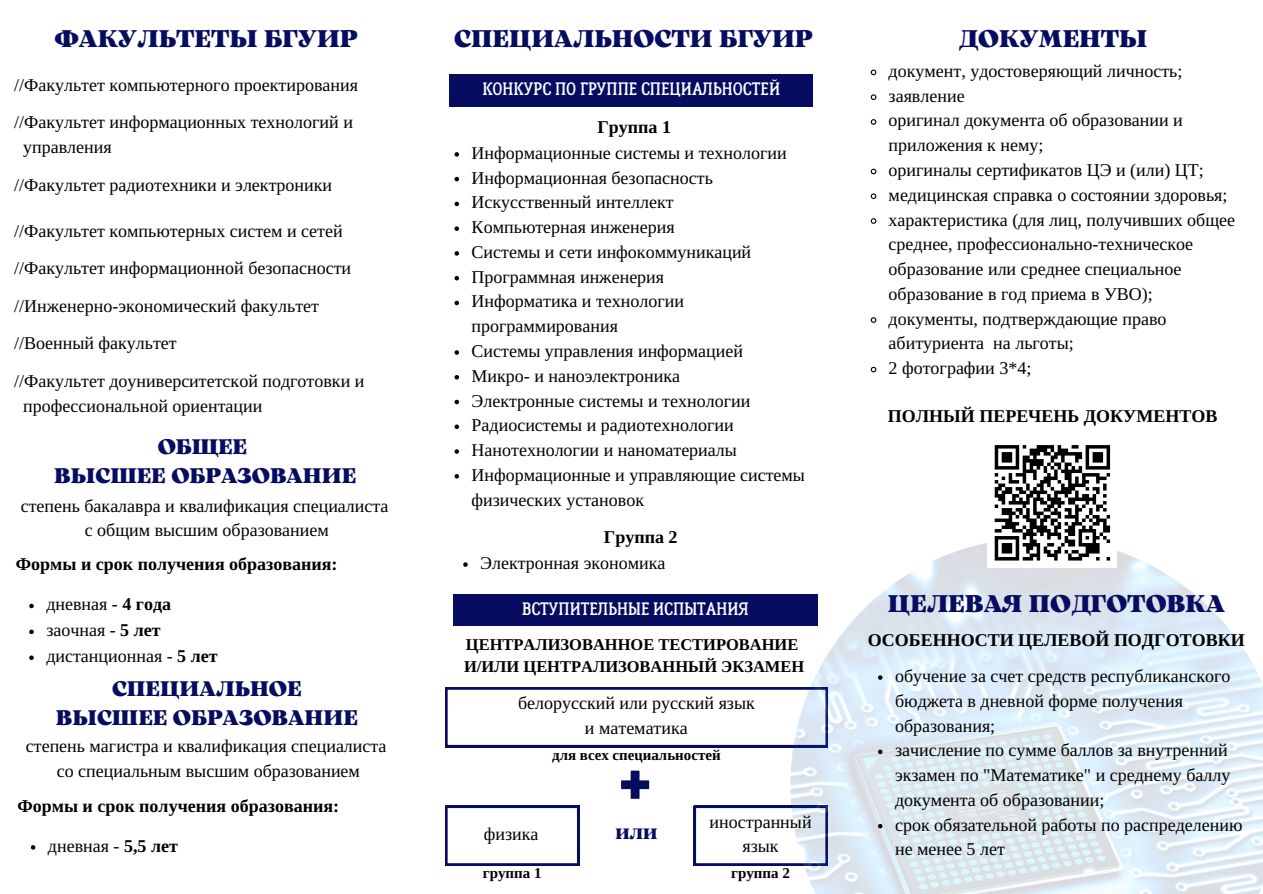
<style>
.page{position:relative;width:1263px;height:894px;background:#fff}
.page>*{position:absolute;margin:0;border:0;box-sizing:border-box;transform-origin:0 0}
.t1{font:800 24px "Arsenica Antiqua";color:#060c60}
.t2{font:800 21px/29.2px "Arsenica Antiqua";color:#060c60;text-align:center}
.t3{font:18px/24.8px "Libra Serif Modern";color:#000}
.t4{font:700 18px "Libra Serif Modern";color:#000}
.t5{font:18px "Lumberjack";color:#fff}
.t6{font:700 16.5px/22.5px "Libra Serif Modern";color:#000}
.t7{font:700 15px "Libra Serif Modern";color:#000}
.t8{font:800 15px "Arsenica Antiqua";color:#060c60}
.s1{font-weight:700}
</style>
<div class="page">
<div style="left:450px;top:75px;width:363px;height:31px;background:#060c60"></div>
<svg style="left:445px;top:687px;width:345px;height:60px"></svg>
<svg style="left:445px;top:805px;width:134px;height:60px"></svg>
<svg style="left:694px;top:805px;width:96px;height:60px"></svg>
<svg style="left:621px;top:770px;width:28px;height:28px"></svg>
<div style="left:454px;top:594px;width:336px;height:31px;background:#060c60"></div>
<img style="left:790px;top:543px;width:473px;height:350px">
<div style="left:988px;top:438px;width:129px;height:129px;background:#fff"></div>
<svg style="left:994px;top:445px;width:117px;height:116px"></svg>
<svg style="left:454px;top:152px;width:5px;height:5px"></svg>
<svg style="left:454px;top:177px;width:5px;height:4px"></svg>
<svg style="left:454px;top:201px;width:5px;height:5px"></svg>
<svg style="left:454px;top:226px;width:5px;height:5px"></svg>
<svg style="left:454px;top:251px;width:5px;height:4px"></svg>
<svg style="left:454px;top:276px;width:5px;height:4px"></svg>
<svg style="left:454px;top:300px;width:5px;height:5px"></svg>
<svg style="left:454px;top:350px;width:5px;height:4px"></svg>
<svg style="left:454px;top:375px;width:5px;height:4px"></svg>
<svg style="left:454px;top:399px;width:5px;height:5px"></svg>
<svg style="left:454px;top:424px;width:5px;height:5px"></svg>
<svg style="left:454px;top:449px;width:5px;height:4px"></svg>
<svg style="left:454px;top:474px;width:5px;height:4px"></svg>
<svg style="left:463px;top:562px;width:5px;height:4px"></svg>
<svg style="left:29px;top:603px;width:5px;height:5px"></svg>
<svg style="left:29px;top:629px;width:5px;height:5px"></svg>
<svg style="left:29px;top:655px;width:5px;height:4px"></svg>
<svg style="left:31px;top:845px;width:4px;height:4px"></svg>
<svg style="left:878px;top:675px;width:4px;height:4px"></svg>
<svg style="left:878px;top:749px;width:4px;height:5px"></svg>
<svg style="left:878px;top:823px;width:4px;height:5px"></svg>
<svg style="left:870px;top:69px;width:7px;height:7px"></svg>
<svg style="left:870px;top:94px;width:7px;height:6px"></svg>
<svg style="left:870px;top:119px;width:7px;height:6px"></svg>
<svg style="left:870px;top:168px;width:7px;height:7px"></svg>
<svg style="left:870px;top:193px;width:7px;height:6px"></svg>
<svg style="left:870px;top:218px;width:7px;height:6px"></svg>
<svg style="left:870px;top:317px;width:7px;height:6px"></svg>
<svg style="left:870px;top:366px;width:7px;height:7px"></svg>
<h1 class="t1" style="left:54px;top:29px;width:305px">ФАКУЛЬТЕТЫ БГУИР</h1>
<p class="t3" style="left:14px;top:66px;width:345px;line-height:37.5px">//Факультет компьютерного проектирования //Факультет информационных технологий и</p>
<p class="t3" style="left:14px;top:129px;width:319px;line-height:37.5px;text-indent:9px">управления<br>//Факультет радиотехники и электроники</p>
<p class="t3" style="left:14px;top:212px;width:351px;line-height:37.5px">//Факультет компьютерных систем и сетей //Факультет информационной безопасности //Инженерно-экономический факультет //Военный факультет<br>//Факультет доуниверситетской подготовки и</p>
<p class="t3" style="left:23px;top:393px;width:240px">профессиональной ориентации</p>
<p class="t2" style="left:54px;top:434px;width:303px">ОБЩЕЕ<br>ВЫСШЕЕ ОБРАЗОВАНИЕ</p>
<p class="t3" style="left:21px;top:493px;width:369px;text-align:center">степень бакалавра и квалификация специалиста с общим высшим образованием</p>
<p class="t4" style="left:16px;top:553px;width:323px">Формы и срок получения образования:</p>
<p class="t3" style="left:46px;top:591px;width:172px;line-height:25.8px">дневная - <span class="s1">4 года </span>заочная - <span class="s1">5 лет </span>дистанционная - <span class="s1">5 лет</span></p>
<p class="t2" style="left:56px;top:675px;width:303px">СПЕЦИАЛЬНОЕ<br>ВЫСШЕЕ ОБРАЗОВАНИЕ</p>
<p class="t3" style="left:26px;top:733px;width:362px;text-align:center">степень магистра и квалификация специалиста со специальным высшим образованием</p>
<p class="t4" style="left:17px;top:795px;width:323px">Формы и срок получения образования:</p>
<p class="t3" style="left:48px;top:833px;width:131px">дневная - <span class="s1">5,5 лет</span></p>
<h1 class="t1" style="left:454px;top:29px;width:360px">СПЕЦИАЛЬНОСТИ БГУИР</h1>
<p class="t5" style="left:482px;top:78px;width:299px">КОНКУРС ПО ГРУППЕ СПЕЦИАЛЬНОСТЕЙ</p>
<p class="t4" style="left:597px;top:117px;width:75px">Группа 1</p>
<p class="t3" style="left:472px;top:141px;width:333px">Информационные системы и технологии<br>Информационная безопасность<br>Искусственный интеллект<br>Компьютерная инженерия<br>Системы и сети инфокоммуникаций<br>Программная инженерия<br>Информатика и технологии программирования<br>Системы управления информацией<br>Микро- и наноэлектроника<br>Электронные системы и технологии<br>Радиосистемы и радиотехнологии<br>Нанотехнологии и наноматериалы<br>Информационные и управляющие системы физических установок</p>
<p class="t4" style="left:604px;top:527px;width:75px">Группа 2</p>
<p class="t3" style="left:480px;top:550px;width:187px">Электронная экономика</p>
<h1 class="t1" style="left:959px;top:29px;width:190px">ДОКУМЕНТЫ</h1>
<p class="t3" style="left:889px;top:59px;width:348px">документ, удостоверяющий личность; заявление<br>оригинал документа об образовании и приложения к нему;<br>оригиналы сертификатов ЦЭ и (или) ЦТ; медицинская справка о состоянии здоровья; характеристика (для лиц, получивших общее среднее, профессионально-техническое образование или среднее специальное образование в год приема в УВО); документы, подтверждающие право абитуриента на льготы;<br>2 фотографии 3*4;</p>
<p class="t4" style="left:888px;top:406px;width:331px">ПОЛНЫЙ ПЕРЕЧЕНЬ ДОКУМЕНТОВ</p>
<p class="t5" style="left:522px;top:597px;width:229px">ВСТУПИТЕЛЬНЫЕ ИСПЫТАНИЯ</p>
<h1 class="t1" style="left:888px;top:594px;width:339px">ЦЕЛЕВАЯ ПОДГОТОВКА</h1>
<p class="t4" style="left:868px;top:629px;width:378px">ОСОБЕННОСТИ ЦЕЛЕВОЙ ПОДГОТОВКИ</p>
<p class="t3" style="left:895px;top:663px;width:346px">обучение за счет средств республиканского бюджета в дневной форме получения образования;<br>зачисление по сумме баллов за внутренний экзамен по "Математике" и среднему баллу документа об образовании;<br>срок обязательной работы по распределению не менее 5 лет</p>
<p class="t6" style="left:464px;top:632px;width:342px">ЦЕНТРАЛИЗОВАННОЕ ТЕСТИРОВАНИЕ<br>И/ИЛИ ЦЕНТРАЛИЗОВАННЫЙ ЭКЗАМЕН</p>
<p class="t3" style="left:518px;top:691px;width:238px;text-align:center">белорусский или русский язык и математика</p>
<p class="t7" style="left:552px;top:746px;width:169px">для всех специальностей</p>
<p class="t3" style="left:710px;top:809px;width:103px;text-align:center">иностранный язык</p>
<p class="t7" style="left:731px;top:864px;width:60px">группа 2</p>
<p class="t3" style="left:484px;top:821px;width:56px">физика</p>
<p class="t7" style="left:483px;top:864px;width:60px">группа 1</p>
<p class="t8" style="left:615px;top:827px;width:43px">ИЛИ</p>
</div>
